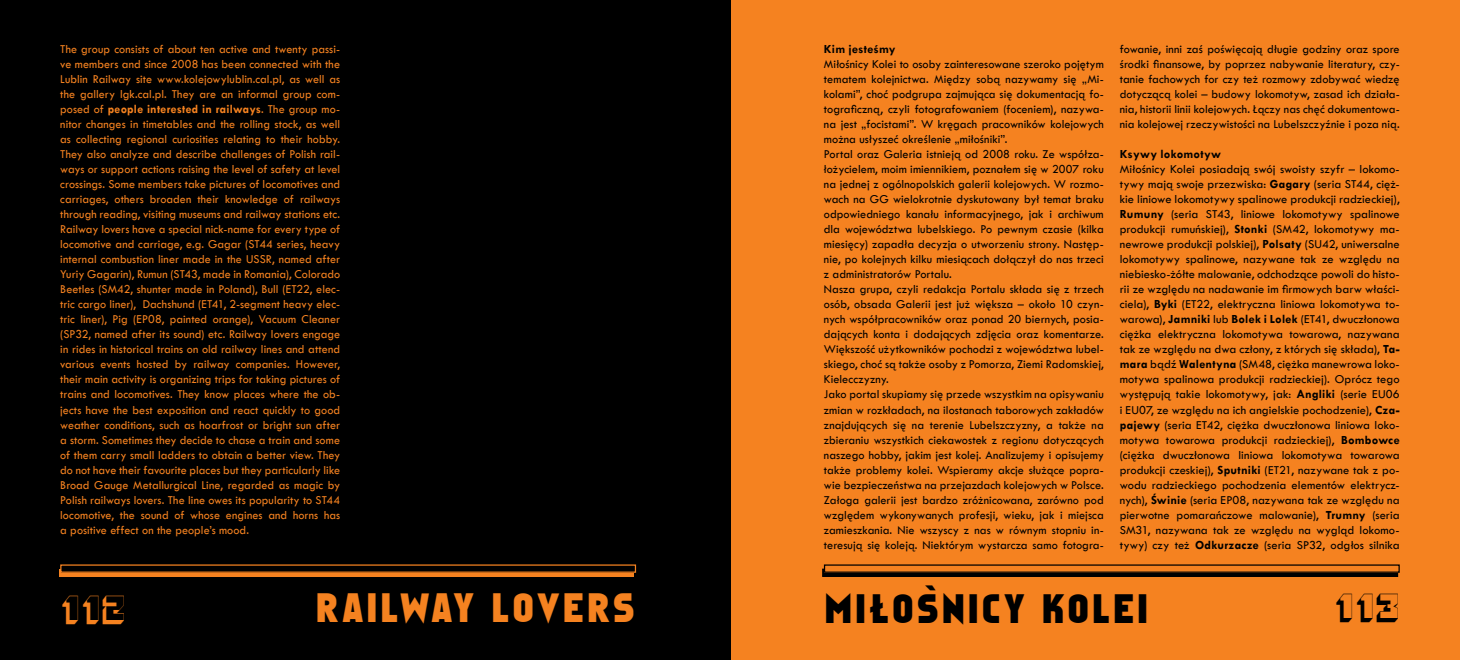
<style>
.page{position:relative;width:1460px;height:660px;background:#fff}
.page>*{position:absolute;margin:0;border:0;box-sizing:border-box;transform-origin:0 0}
.t1{font:37.5px "Faktos";letter-spacing:.095em;color:#000}
.t2{font:37.5px "Faktos";letter-spacing:.095em;color:#f58220}
.t3{font:33.75px "Pioneer IT Cby BT";color:#f58220}
.t4{font:33.75px "Pioneer IT Cby BT";color:#000}
.t5{font:12.5px/15px "Tw Cen";letter-spacing:.005em;color:#000;text-align:justify}
.t6{font:12.5px/15px "Tw Cen";letter-spacing:.005em;color:#f58220;text-align:justify}
.t7{font:700 12.5px "Tw Cen";letter-spacing:.015em;color:#000}
.s1{font-weight:700}
</style>
<div class="page">
<div style="left:730px;top:1px;width:730px;height:658px;background:#f58220"></div>
<svg style="left:824px;top:572px;width:572px;height:2px"></svg>
<div style="left:822px;top:568px;width:576px;height:8px;border:1px solid #000"></div>
<svg style="left:824px;top:564px;width:575px;height:7px"></svg>
<div style="left:0;top:0;width:730px;height:659px;background:#000"></div>
<svg style="left:59px;top:569px;width:575px;height:7px;background:#d06e1b"></svg>
<svg style="left:61px;top:564px;width:574px;height:7px"></svg>
<p class="t6" style="left:60px;top:41px;width:281px">The group consists of about ten active and twenty passi&shy;ve members and since 2008 has been connected with the Lublin Railway site www.kolejowylublin.cal.pl, as well as the gallery lgk.cal.pl. They are an informal group com&shy;posed of <span class="s1">people interested in railways</span>. The group mo&shy;nitor changes in timetables and the rolling stock, as well as collecting regional curiosities relating to their hobby.<br>They also analyze and describe challenges of Polish rail&shy;ways or support actions raising the level of safety at level crossings. Some members take pictures of locomotives and carriages, others broaden their knowledge of railways through reading, visiting museums and railway stations etc.<br>Railway lovers have a special nick-name for every type of locomotive and carriage, e.g. Gagar (ST44 series, heavy internal combustion liner made in the USSR, named after Yuriy Gagarin), Rumun (ST43, made in Romania), Colorado Beetles (SM42, shunter made in Poland), Bull (ET22, elec&shy;tric cargo liner), Dachshund (ET41, 2-segment heavy elec&shy;tric liner), Pig (EP08, painted orange), Vacuum Cleaner (SP32, named after its sound) etc. Railway lovers engage in rides in historical trains on old railway lines and attend various events hosted by railway companies. However, their main activity is organizing trips for taking pictures of trains and locomotives. They know places where the ob&shy;jects have the best exposition and react quickly to good weather conditions, such as hoarfrost or bright sun after a storm. Sometimes they decide to chase a train and some of them carry small ladders to obtain a better view. They do not have their favourite places but they particularly like Broad Gauge Metallurgical Line, regarded as magic by Polish railways lovers. The line owes its popularity to ST44 locomotive, the sound of whose engines and horns has a positive effect on the people’s mood.</p>
<p class="t7" style="left:824px;top:41px;width:73px">Kim jesteśmy</p>
<p class="t5" style="left:824px;top:56px;width:281px;text-align:left">Miłośnicy Kolei to osoby zainteresowane szeroko pojętym tematem kolejnictwa. Między sobą nazywamy się „Mi&shy;kolami”, choć podgrupa zajmująca się dokumentacją fo&shy;tograficzną, czyli fotografowaniem (foceniem), nazywa&shy;na jest „focistami”. W kręgach pracowników kolejowych można usłyszeć określenie „miłośniki”.<br>Portal oraz Galeria istnieją od 2008 roku. Ze współza&shy;łożycielem, moim imiennikiem, poznałem się w 2007 roku na jednej z ogólnopolskich galerii kolejowych. W rozmo&shy;wach na GG wielokrotnie dyskutowany był temat braku odpowiedniego kanału informacyjnego, jak i archiwum dla województwa lubelskiego. Po pewnym czasie (kilka miesięcy) zapadła decyzja o utworzeniu strony. Następ&shy;nie, po kolejnych kilku miesiącach dołączył do nas trzeci z administratorów Portalu.<br>Nasza grupa, czyli redakcja Portalu składa się z trzech osób, obsada Galerii jest już większa – około 10 czyn&shy;nych współpracowników oraz ponad 20 biernych, posia&shy;dających konta i dodających zdjęcia oraz komentarze.<br>Większość użytkowników pochodzi z województwa lubel&shy;skiego, choć są także osoby z Pomorza, Ziemi Radomskiej, Kielecczyzny.<br>Jako portal skupiamy się przede wszystkim na opisywaniu zmian w rozkładach, na ilostanach taborowych zakładów znajdujących się na terenie Lubelszczyzny, a także na zbieraniu wszystkich ciekawostek z regionu dotyczących naszego hobby, jakim jest kolej. Analizujemy i opisujemy także problemy kolei. Wspieramy akcje służące popra&shy;wie bezpieczeństwa na przejazdach kolejowych w Polsce.<br>Załoga galerii jest bardzo zróżnicowana, zarówno pod względem wykonywanych profesji, wieku, jak i miejsca zamieszkania. Nie wszyscy z nas w równym stopniu in&shy;teresują się koleją. Niektórym wystarcza samo fotogra-</p>
<h1 class="t1" style="left:925px;top:577px;width:13px">`</h1>
<p class="t5" style="left:1120px;top:41px;width:281px">fowanie, inni zaś poświęcają długie godziny oraz spore środki finansowe, by poprzez nabywanie literatury, czy&shy;tanie fachowych for czy też rozmowy zdobywać wiedzę dotyczącą kolei – budowy lokomotyw, zasad ich działa&shy;nia, historii linii kolejowych. Łączy nas chęć dokumentowa&shy;nia kolejowej rzeczywistości na Lubelszczyźnie i poza nią.</p>
<p class="t7" style="left:1120px;top:146px;width:103px">Ksywy lokomotyw</p>
<p class="t5" style="left:1120px;top:161px;width:281px">Miłośnicy Kolei posiadają swój swoisty szyfr – lokomo&shy;tywy mają swoje przezwiska: <span class="s1">Gagary</span> (seria ST44, cięż&shy;kie liniowe lokomotywy spalinowe produkcji radzieckiej), <span class="s1">Rumuny</span> (seria ST43, liniowe lokomotywy spalinowe produkcji rumuńskiej), <span class="s1">Stonki</span> (SM42, lokomotywy ma&shy;newrowe produkcji polskiej), <span class="s1">Polsaty</span> (SU42, uniwersalne lokomotywy spalinowe, nazywane tak ze względu na niebiesko-żółte malowanie, odchodzące powoli do histo&shy;rii ze względu na nadawanie im firmowych barw właści&shy;ciela), <span class="s1">Byki</span> (ET22, elektryczna liniowa lokomotywa to&shy;warowa), <span class="s1">Jamniki</span> lub <span class="s1">Bolek i Lolek</span> (ET41, dwuczłonowa ciężka elektryczna lokomotywa towarowa, nazywana tak ze względu na dwa człony, z których się składa), <span class="s1">Ta&shy;mara</span> bądź <span class="s1">Walentyna</span> (SM48, ciężka manewrowa loko&shy;motywa spalinowa produkcji radzieckiej). Oprócz tego występują takie lokomotywy, jak: <span class="s1">Angliki</span> (serie EU06 i EU07, ze względu na ich angielskie pochodzenie), <span class="s1">Cza&shy;pajewy</span> (seria ET42, ciężka dwuczłonowa liniowa loko&shy;motywa towarowa produkcji radzieckiej), <span class="s1">Bombowce </span>(ciężka dwuczłonowa liniowa lokomotywa towarowa produkcji czeskiej), <span class="s1">Sputniki</span> (ET21, nazywane tak z po&shy;wodu radzieckiego pochodzenia elementów elektrycz&shy;nych), <span class="s1">Świnie</span> (seria EP08, nazywana tak ze względu na pierwotne pomarańczowe malowanie), <span class="s1">Trumny</span> (seria SM31, nazywana tak ze względu na wygląd lokomo&shy;tywy) czy też <span class="s1">Odkurzacze</span> (seria SP32, odgłos silnika</p>
<h2 class="t3" style="left:60px;top:586px;width:68px">112</h2>
<h1 class="t2" style="left:316px;top:585px;width:320px">RAILWAY LOVERS</h1>
<h1 class="t1" style="left:825px;top:586px;width:325px">MIŁOSNICY KOLEI</h1>
<h2 class="t4" style="left:1334px;top:585px;width:68px">113</h2>
</div>
